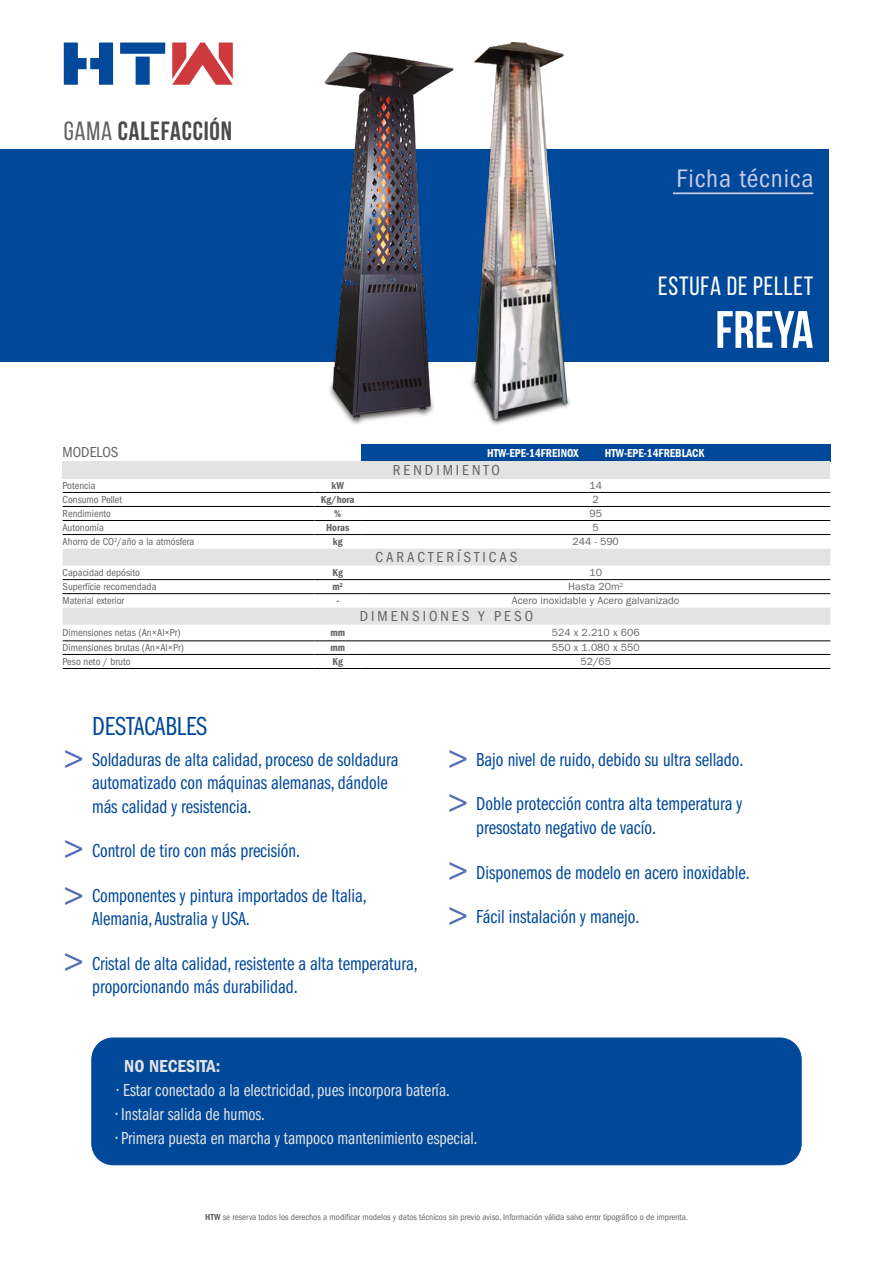
<style>
.page{position:relative;width:893px;height:1263px;background:#fff}
.page>*{position:absolute;margin:0;border:0;box-sizing:border-box;transform-origin:0 0}
.t1{font:700 52.5px "Bebas Neue";color:#fff}
.t2{font:condensed 39px/47.8px "Franklin Gothic LT";color:#526db3}
.t3{font:27px "Franklin Gothic Book Cmpr";color:#00489a}
.t4{font:700 26.4px "Bebas Neue";letter-spacing:.03em;color:#4a4a49}
.t5{font:26.4px "Bebas Neue";letter-spacing:.03em;color:#fff}
.t6{font:condensed 26.25px "Franklin Gothic LT";letter-spacing:.03em;color:#c8cbe8}
.t7{font:19.5px/23.4px "Franklin Gothic Book Cmpr";color:#00489a}
.t8{font:18px "Franklin Gothic Book Cmpr";color:#e3e3e3}
.t9{font:600 condensed 18px "Franklin Gothic";color:#e3e3e3}
.t10{font:condensed 15px "Franklin Gothic LT";letter-spacing:.2em;color:#646363}
.t11{font:condensed 15px "Franklin Gothic LT";color:#646363}
.t12{font:600 condensed 12px "Franklin Gothic LT";color:#fff;scale:.95 1}
.t13{font:condensed 10.5px "Franklin Gothic LT";color:#646363}
.t14{font:10.5px "Franklin Gothic LT";color:#646363}
.t15{font:600 condensed 10.5px "Franklin Gothic LT";color:#646363}
.t16{font:condensed 9px "Franklin Gothic LT";color:#646363}
.s1{font-weight:400;color:#646363}
.s2{font-weight:600}
</style>
<div class="page">
<div style="left:0;top:149px;width:829px;height:212px;background:#00489a"></div>
<svg style="left:64px;top:43px;width:49px;height:42px"></svg>
<svg style="left:120px;top:43px;width:45px;height:42px"></svg>
<svg style="left:172px;top:43px;width:37px;height:42px"></svg>
<div style="left:92px;top:1038px;width:709px;height:127px;background:#00489a;border-radius:21px"></div>
<div style="left:91px;top:1037px;width:710px;height:128px;border:1px solid #00489a;border-radius:21px"></div>
<hr style="left:673px;top:192px;width:140px;height:2px;background:#c8cbe8">
<div style="left:361px;top:444px;width:469px;height:17px;background:#00489a"></div>
<div style="left:63px;top:461px;width:767px;height:17px;background:#e3e3e3"></div>
<svg style="left:63px;top:549px;width:767px;height:76px"></svg>
<hr style="left:63px;top:641px;width:251px;height:1px;background:#000">
<hr style="left:63px;top:654px;width:251px;height:1px;background:#000">
<hr style="left:361px;top:641px;width:469px;height:1px;background:#000">
<hr style="left:314px;top:654px;width:47px;height:1px;background:#000">
<hr style="left:361px;top:654px;width:469px;height:1px;background:#000">
<hr style="left:314px;top:641px;width:47px;height:1px;background:#000">
<hr style="left:63px;top:668px;width:251px;height:1px;background:#000">
<hr style="left:314px;top:668px;width:47px;height:1px;background:#000">
<hr style="left:361px;top:668px;width:469px;height:1px;background:#000">
<hr style="left:63px;top:579px;width:251px;height:1px;background:#000">
<hr style="left:314px;top:579px;width:47px;height:1px;background:#000">
<hr style="left:361px;top:579px;width:469px;height:1px;background:#000">
<hr style="left:63px;top:593px;width:251px;height:1px;background:#000">
<hr style="left:314px;top:593px;width:47px;height:1px;background:#000">
<hr style="left:361px;top:593px;width:469px;height:1px;background:#000">
<hr style="left:63px;top:492px;width:251px;height:1px;background:#000">
<hr style="left:314px;top:492px;width:47px;height:1px;background:#000">
<hr style="left:361px;top:492px;width:469px;height:1px;background:#000">
<hr style="left:63px;top:506px;width:251px;height:1px;background:#000">
<hr style="left:314px;top:506px;width:47px;height:1px;background:#000">
<hr style="left:361px;top:506px;width:469px;height:1px;background:#000">
<hr style="left:63px;top:520px;width:251px;height:1px;background:#000">
<hr style="left:314px;top:520px;width:47px;height:1px;background:#000">
<hr style="left:361px;top:520px;width:469px;height:1px;background:#000">
<hr style="left:63px;top:534px;width:251px;height:1px;background:#000">
<hr style="left:314px;top:534px;width:47px;height:1px;background:#000">
<hr style="left:361px;top:534px;width:469px;height:1px;background:#000">
<img style="left:209px;top:42px;width:185px;height:383px">
<img style="left:394px;top:42px;width:271px;height:383px">
<h3 class="t4" style="left:64px;top:116px;width:170px"><span class="s1">GAMA</span> CALEFACCIóN</h3>
<h3 class="t6" style="left:676px;top:164px;width:138px">Ficha técnica</h3>
<h3 class="t5" style="left:658px;top:271px;width:157px">ESTUFA DE PELLET</h3>
<h1 class="t1" style="left:715px;top:301px;width:100px">FREYA</h1>
<p class="t11" style="left:63px;top:444px;width:57px">MODELOS</p>
<p class="t12" style="left:487px;top:446px;width:98px">HTW-EPE-14FREINOX</p>
<p class="t12" style="left:605px;top:446px;width:106px">HTW-EPE-14FREBLACK</p>
<p class="t10" style="left:393px;top:461px;width:109px">RENDIMIENTO</p>
<p class="t13" style="left:63px;top:479px;width:34px">Potencia</p>
<p class="t15" style="left:332px;top:479px;width:14px">kW</p>
<p class="t14" style="left:589px;top:479px;width:14px">14</p>
<p class="t13" style="left:63px;top:494px;width:61px">Consumo Pellet</p>
<p class="t15" style="left:321px;top:493px;width:35px">Kg/hora</p>
<p class="t14" style="left:593px;top:493px;width:8px">2</p>
<p class="t13" style="left:63px;top:508px;width:50px">Rendimiento</p>
<p class="t15" style="left:334px;top:507px;width:8px">%</p>
<p class="t14" style="left:589px;top:507px;width:14px">95</p>
<p class="t13" style="left:63px;top:522px;width:43px">Autonomía</p>
<p class="t15" style="left:326px;top:521px;width:25px">Horas</p>
<p class="t14" style="left:593px;top:521px;width:8px">5</p>
<p class="t13" style="left:63px;top:536px;width:133px">Ahorro de CO<sup>2</sup>/año a la atmósfera</p>
<p class="t15" style="left:333px;top:536px;width:11px">kg</p>
<p class="t14" style="left:572px;top:536px;width:48px">244 - 590</p>
<p class="t10" style="left:376px;top:549px;width:143px">CARACTERÍSTICAS</p>
<p class="t13" style="left:63px;top:567px;width:79px">Capacidad depósito</p>
<p class="t15" style="left:333px;top:566px;width:12px">Kg</p>
<p class="t14" style="left:589px;top:566px;width:14px">10</p>
<p class="t13" style="left:63px;top:581px;width:95px">Superfície recomendada</p>
<p class="t15" style="left:333px;top:581px;width:12px">m<sup>2</sup></p>
<p class="t14" style="left:568px;top:581px;width:57px">Hasta 20m<sup>2</sup></p>
<p class="t13" style="left:63px;top:595px;width:63px">Material exterior</p>
<p class="t15" style="left:336px;top:595px;width:4px">-</p>
<p class="t14" style="left:512px;top:595px;width:169px">Acero inoxidable y Acero galvanizado</p>
<p class="t10" style="left:360px;top:608px;width:175px">DIMENSIONES Y PESO</p>
<p class="t13" style="left:63px;top:627px;width:120px">Dimensiones netas (An×Al×Pr)</p>
<p class="t15" style="left:330px;top:627px;width:16px">mm</p>
<p class="t14" style="left:552px;top:627px;width:89px">524 x 2.210 x 606</p>
<p class="t13" style="left:63px;top:642px;width:123px">Dimensiones brutas (An×Al×Pr)</p>
<p class="t15" style="left:330px;top:642px;width:16px">mm</p>
<p class="t14" style="left:552px;top:642px;width:89px">550 x 1.080 x 550</p>
<p class="t13" style="left:63px;top:656px;width:69px">Peso neto / bruto</p>
<p class="t15" style="left:333px;top:655px;width:12px">Kg</p>
<p class="t14" style="left:580px;top:655px;width:32px">52/65</p>
<h3 class="t3" style="left:92px;top:711px;width:117px">DESTACABLES</h3>
<h2 class="t2" style="left:64px;top:735px;width:21px">&gt;</h2>
<h2 class="t2" style="left:448px;top:735px;width:21px">&gt;</h2>
<p class="t7" style="left:92px;top:748px;width:308px">Soldaduras de alta calidad, proceso de soldadura automatizado con máquinas alemanas, dándole más calidad y resistencia.</p>
<p class="t7" style="left:92px;top:839px;width:210px">Control de tiro con más precisión.</p>
<p class="t7" style="left:92px;top:884px;width:276px">Componentes y pintura importados de Italia,<br>Alemania, Australia y USA.</p>
<p class="t7" style="left:92px;top:952px;width:327px">Cristal de alta calidad, resistente a alta temperatura, proporcionando más durabilidad.</p>
<h2 class="t2" style="left:448px;top:769px;width:21px;line-height:67.9px">&gt; &gt;</h2>
<h2 class="t2" style="left:448px;top:893px;width:21px">&gt;</h2>
<h2 class="t2" style="left:64px;top:825px;width:21px">&gt; &gt;</h2>
<h2 class="t2" style="left:64px;top:939px;width:21px">&gt;</h2>
<p class="t7" style="left:476px;top:748px;width:269px">Bajo nivel de ruido, debido su ultra sellado.</p>
<p class="t7" style="left:476px;top:793px;width:267px">Doble protección contra alta temperatura y presostato negativo de vacío.</p>
<p class="t7" style="left:476px;top:861px;width:275px">Disponemos de modelo en acero inoxidable.</p>
<p class="t7" style="left:476px;top:905px;width:165px">Fácil instalación y manejo.</p>
<p class="t9" style="left:124px;top:1056px;width:98px">NO NECESITA:</p>
<p class="t8" style="left:116px;top:1080px;width:335px">· Estar conectado a la electricidad, pues incorpora batería.</p>
<p class="t8" style="left:116px;top:1104px;width:151px">• Instalar salida de humos.</p>
<p class="t8" style="left:116px;top:1128px;width:363px">• Primera puesta en marcha y tampoco mantenimiento especial.</p>
<p class="t16" style="left:205px;top:1212px;width:484px"><span class="s2">HTW</span> se reserva todos los derechos a modificar modelos y datos técnicos sin previo aviso. Información válida salvo error tipográfico o de imprenta.</p>
</div>
